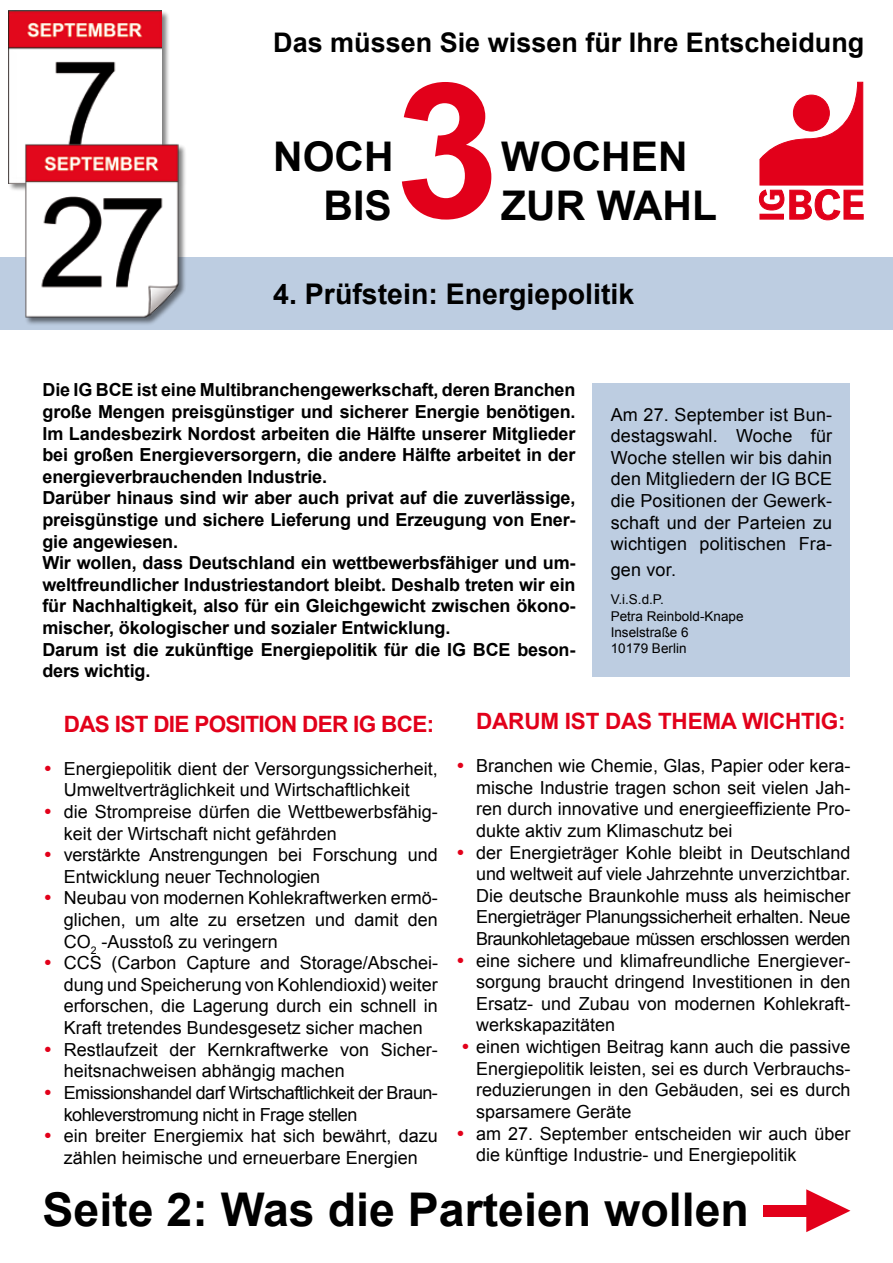
<style>
.page{position:relative;width:893px;height:1263px;background:#fff}
.page>*{position:absolute;margin:0;border:0;box-sizing:border-box;transform-origin:0 0}
.t1{font:700 46.5px "Arial";color:#000}
.t2{font:700 40.95px "Arial";color:#000}
.t3{font:700 28.5px "Arial";color:#000}
.t4{font:700 27px "Arial";color:#000}
.t5{font:700 22.5px "Arial";letter-spacing:-.01em;color:#e2001a}
.t6{font:700 22.5px "Arial";letter-spacing:-.03em;color:#e2001a}
.t7{font:18px/21.6px "Arial";color:#000;text-align:justify}
.t8{font:700 18px/21.6px "Arial";letter-spacing:-.01em;color:#000}
.t9{font:18px/21.6px "Arial";letter-spacing:-.03em;color:#000}
.t10{font:13.5px/16.2px "Arial";color:#000}
.s1{font-family:"Century Gothic";color:#e2001a}
</style>
<div class="page">
<div style="left:0;top:257px;width:893px;height:73px;background:#bdcde1"></div>
<div style="left:9px;top:10px;width:161px;height:182px;background:#000;opacity:.5"></div>
<img style="left:9px;top:10px;width:152px;height:173px">
<div style="left:24px;top:144px;width:162px;height:182px;background:#000;opacity:.5"></div>
<img style="left:22px;top:140px;width:160px;height:181px">
<svg style="left:759px;top:82px;width:104px;height:138px"></svg>
<div style="left:793px;top:95px;width:36px;height:36px;background:#e2001a;border-radius:50%"></div>
<div style="left:793px;top:95px;width:36px;height:36px;border:1px solid #e2001a;border-radius:50%"></div>
<div style="left:763px;top:1205px;width:47px;height:12px;background:#e2001a"></div>
<svg style="left:806px;top:1189px;width:44px;height:43px"></svg>
<div style="left:592px;top:383px;width:258px;height:294px;background:#bdcde1"></div>
<svg style="left:402px;top:82px;width:89px;height:138px"></svg>
<h3 class="t4" style="left:273px;top:25px;width:593px">Das müssen Sie wissen für Ihre Entscheidung</h3>
<h2 class="t2" style="left:273px;top:130px;width:106px">NOCH</h2>
<h2 class="t2" style="left:501px;top:130px;width:182px">WOCHEN</h2>
<h2 class="t2" style="left:323px;top:179px;width:70px">BIS</h2>
<h2 class="t2" style="left:501px;top:179px;width:217px">ZUR WAH L</h2>
<h3 class="t3" style="left:273px;top:275px;width:363px">4. Prüfstein: Energiepolitik</h3>
<p class="t8" style="left:43px;top:380px;width:535px">Die IG BCE ist eine Multibranchengewerkschaft, deren Branchen große Mengen preisgünstiger und sicherer Energie benötigen.<br>Im Landesbezirk Nordost arbeiten die Hälfte unserer Mitglieder bei großen Energieversorgern, die andere Hälfte arbeitet in der energieverbrauchenden Industrie.<br>Darüber hinaus sind wir aber auch privat auf die zuverlässige, preisgünstige und sichere Lieferung und Erzeugung von Ener&shy;gie angewiesen.<br>Wir wollen, dass Deutschland ein wettbewerbsfähiger und um&shy;weltfreundlicher Industriestandort bleibt. Deshalb treten wir ein für Nachhaltigkeit, also für ein Gleichgewicht zwischen ökono&shy;mischer, ökologischer und sozialer Entwicklung.<br>Darum ist die zukünftige Energiepolitik für die IG BCE beson&shy;ders wichtig.</p>
<p class="t7" style="left:611px;top:404px;width:223px">Am 27. September ist Bun&shy;destagswahl. Woche für Woche stellen wir bis dahin den Mitgliedern der IG BCE die Positionen der Gewerk&shy;schaft und der Parteien zu wichtigen politischen Fra-</p>
<p class="t7" style="left:611px;top:558px;width:67px">gen vor.</p>
<p class="t10" style="left:611px;top:592px;width:134px">V.i.S.d.P.<br>Petra Reinbold-Knape<br>Inselstraße 6<br>10179 Berlin</p>
<p class="t5" style="left:64px;top:709px;width:102px">Das ist die</p>
<p class="t6" style="left:194px;top:709px;width:241px">Position der IG BCE:</p>
<p class="t7" style="left:43px;top:758px;width:397px;text-align:center"><span class="s1">•</span> Energiepolitik dient der Versorgungssicherheit,<br>Umweltverträglichkeit und Wirtschaftlichkeit</p>
<p class="t7" style="left:64px;top:801px;width:376px;text-indent:-21px"><span class="s1">•</span> die Strompreise dürfen die Wettbewerbsfähig&shy;keit der Wirtschaft nicht gefährden</p>
<p class="t7" style="left:64px;top:844px;width:376px;text-indent:-21px"><span class="s1">•</span> verstärkte Anstrengungen bei Forschung und<br>Entwicklung neuer Technologien</p>
<p class="t7" style="left:64px;top:887px;width:376px;text-indent:-21px"><span class="s1">•</span> Neubau von modernen Kohlekraftwerken ermö&shy;glichen, um alte zu ersetzen und damit den CO<sub>2</sub> -Ausstoß zu veringern</p>
<p class="t7" style="left:64px;top:952px;width:376px;text-indent:-21px"><span class="s1">•</span> CCS (Carbon Capture and Storage/Abschei&shy;dung und Speicherung von Kohlendioxid) weiter erforschen, die Lagerung durch ein schnell in Kraft tretendes Bundesgesetz sicher machen</p>
<p class="t7" style="left:64px;top:1039px;width:376px;text-indent:-21px"><span class="s1">•</span> Restlaufzeit der Kernkraftwerke von Sicher&shy;heitsnachweisen abhängig machen</p>
<p class="t9" style="left:64px;top:1082px;width:376px;text-indent:-21px"><span class="s1">•</span> Emissionshandel darf Wirtschaftlichkeit der Braun&shy;kohleverstromung nicht in Frage stellen</p>
<p class="t7" style="left:42px;top:1125px;width:397px;text-align:center"><span class="s1">•</span> ein breiter Energiemix hat sich bewährt, dazu zählen heimische und erneuerbare Energien</p>
<p class="t5" style="left:476px;top:706px;width:281px">Darum ist das Thema wic</p>
<p class="t5" style="left:785px;top:706px;width:62px">htig :</p>
<p class="t7" style="left:476px;top:755px;width:376px;text-indent:-21px"><span class="s1">•</span> Branchen wie Chemie, Glas, Papier oder kera&shy;mische Industrie tragen schon seit vielen Jah&shy;ren durch innovative und energieeffiziente Pro&shy;dukte aktiv zum Klimaschutz bei</p>
<p class="t7" style="left:476px;top:842px;width:376px;text-indent:-21px"><span class="s1">•</span> der Energieträger Kohle bleibt in Deutschland und weltweit auf viele Jahrzehnte unverzichtbar.<br>Die deutsche Braunkohle muss als heimischer Energieträger Planungssicherheit erhalten. Neue Braunkohletagebaue müssen erschlossen werden</p>
<p class="t7" style="left:476px;top:950px;width:376px;text-indent:-21px"><span class="s1">•</span> eine sichere und klimafreundliche Energiever&shy;sorgung braucht dringend Investitionen in den Ersatz- und Zubau von modernen Kohlekraft&shy;werkskapazitäten</p>
<p class="t7" style="left:476px;top:1036px;width:376px;text-indent:-16px"><span class="s1">•</span> einen wichtigen Beitrag kann auch die passive Energiepolitik leisten, sei es durch Verbrauchs&shy;reduzierungen in den Gebäuden, sei es durch sparsamere Geräte</p>
<p class="t7" style="left:476px;top:1122px;width:376px;text-indent:-21px"><span class="s1">•</span> am 27. September entscheiden wir auch über die künftige Industrie- und Energiepolitik</p>
<h1 class="t1" style="left:43px;top:1179px;width:708px">Seite 2: Was die Parteien wollen</h1>
</div>
